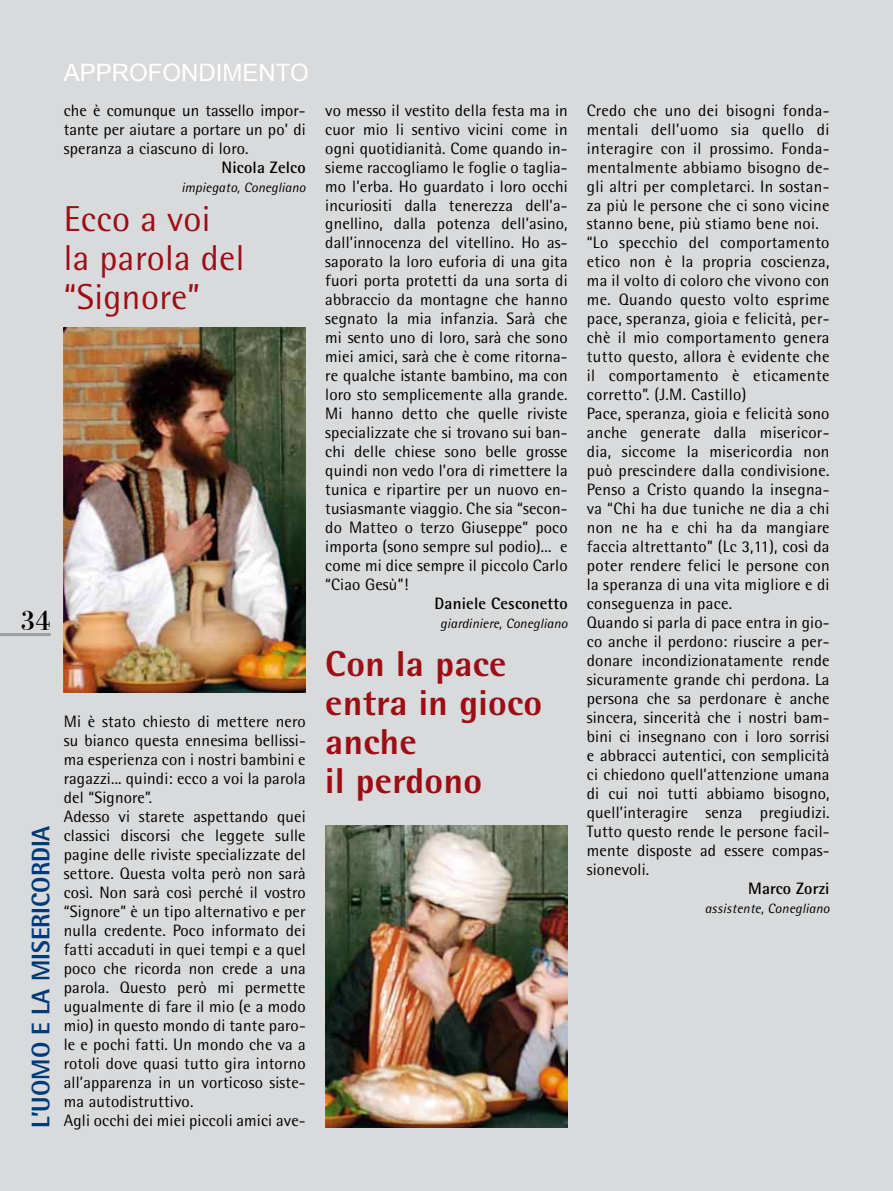
<style>
.page{position:relative;width:893px;height:1191px;background:#d9dadb}
.page>*{position:absolute;margin:0;border:0;box-sizing:border-box;transform-origin:0 0}
.t1{font:800 36px/39px "Rotis Semi Sans Std";letter-spacing:.01em;color:#9d0d16}
.t2{font:36px/39px "Rotis Semi Sans Std";letter-spacing:.01em;color:#9d0d16}
.t3{font:30px "Bodoni BT";color:#000}
.t4{font:800 25.5px "Rotis Semi Sans Std";color:#003b79;scale:.96 1}
.t5{font:24px "Arial";color:#fff}
.t6{font:16.5px/18.9px "Rotis Semi Sans Std";letter-spacing:.01em;color:#000;text-align:justify}
.t7{font:700 16.5px "Rotis Semi Sans Std";letter-spacing:.01em;color:#000}
.t8{font:italic 13.5px "Rotis Semi Sans Std";letter-spacing:.01em;color:#000}
</style>
<div class="page">
<hr style="left:0;top:633px;width:51px;height:3px;background:#9c9e9f">
<img style="left:64px;top:327px;width:242px;height:365px">
<img style="left:325px;top:825px;width:243px;height:302px">
<h3 class="t5" style="left:64px;top:57px;width:246px">APPROFONDIMENTO</h3>
<p class="t6" style="left:64px;top:101px;width:243px">che è comunque un tassello impor&shy;tante per aiutare a portare un po’ di speranza a ciascuno di loro.</p>
<p class="t7" style="left:222px;top:157px;width:86px">Nicola Zelco</p>
<p class="t8" style="left:181px;top:179px;width:126px">impiegato, Conegliano</p>
<h1 class="t2" style="left:64px;top:199px;width:182px">Ecco a voi la parola del “Signore”</h1>
<h2 class="t3" style="left:20px;top:601px;width:32px">34</h2>
<h3 class="t4" style="left:25px;top:1127px;width:316px;rotate:-90deg">L’UOMO E LA MISERICORDIA</h3>
<p class="t6" style="left:64px;top:711px;width:243px;text-align:left">Mi è stato chiesto di mettere nero su bianco questa ennesima bellissi&shy;ma esperienza con i nostri bambini e ragazzi... quindi: ecco a voi la parola del “Signore”.<br>Adesso vi starete aspettando quei classici discorsi che leggete sulle pagine delle riviste specializzate del settore. Questa volta però non sarà così. Non sarà così perché il vostro “Signore” è un tipo alternativo e per nulla credente. Poco informato dei fatti accaduti in quei tempi e a quel poco che ricorda non crede a una parola. Questo però mi permette ugualmente di fare il mio (e a modo mio) in questo mondo di tante paro&shy;le e pochi fatti. Un mondo che va a rotoli dove quasi tutto gira intorno all’apparenza in un vorticoso siste&shy;ma autodistruttivo.<br>Agli occhi dei miei piccoli amici ave-</p>
<p class="t6" style="left:325px;top:100px;width:244px">vo messo il vestito della festa ma in cuor mio li sentivo vicini come in ogni quotidianità. Come quando in&shy;sieme raccogliamo le foglie o taglia&shy;mo l’erba. Ho guardato i loro occhi incuriositi dalla tenerezza dell’a&shy;gnellino, dalla potenza dell’asino, dall’innocenza del vitellino. Ho as&shy;saporato la loro euforia di una gita fuori porta protetti da una sorta di abbraccio da montagne che hanno segnato la mia infanzia. Sarà che mi sento uno di loro, sarà che sono miei amici, sarà che è come ritorna&shy;re qualche istante bambino, ma con loro sto semplicemente alla grande.<br>Mi hanno detto che quelle riviste specializzate che si trovano sui ban&shy;chi delle chiese sono belle grosse quindi non vedo l’ora di rimettere la tunica e ripartire per un nuovo en&shy;tusiasmante viaggio. Che sia “secon&shy;do Matteo o terzo Giuseppe” poco importa (sono sempre sul podio)... e come mi dice sempre il piccolo Carlo “Ciao Gesù”!</p>
<p class="t7" style="left:435px;top:593px;width:135px">Daniele Cesconetto</p>
<p class="t8" style="left:440px;top:615px;width:129px">giardiniere, Conegliano</p>
<h1 class="t1" style="left:325px;top:643px;width:218px">Con la pace entra in gioco anche<br>il perdono</h1>
<p class="t6" style="left:587px;top:100px;width:244px;text-align:left">Credo che uno dei bisogni fonda&shy;mentali dell’uomo sia quello di interagire con il prossimo. Fonda&shy;mentalmente abbiamo bisogno de&shy;gli altri per completarci. In sostan&shy;za più le persone che ci sono vicine stanno bene, più stiamo bene noi. “Lo specchio del comportamento etico non è la propria coscienza, ma il volto di coloro che vivono con me. Quando questo volto esprime pace, speranza, gioia e felicità, per&shy;chè il mio comportamento genera tutto questo, allora è evidente che il comportamento è eticamente corretto”. (J.M. Castillo)<br>Pace, speranza, gioia e felicità sono anche generate dalla misericor&shy;dia, siccome la misericordia non può prescindere dalla condivisione.<br>Penso a Cristo quando la insegna&shy;va “Chi ha due tuniche ne dia a chi non ne ha e chi ha da mangiare faccia altrettanto” (Lc 3,11), così da poter rendere felici le persone con la speranza di una vita migliore e di conseguenza in pace.<br>Quando si parla di pace entra in gio&shy;co anche il perdono: riuscire a per&shy;donare incondizionatamente rende sicuramente grande chi perdona. La persona che sa perdonare è anche sincera, sincerità che i nostri bam&shy;bini ci insegnano con i loro sorrisi e abbracci autentici, con semplicità ci chiedono quell’attenzione umana di cui noi tutti abbiamo bisogno, quell’interagire senza pregiudizi.<br>Tutto questo rende le persone facil&shy;mente disposte ad essere compas&shy;sionevoli.</p>
<p class="t7" style="left:748px;top:878px;width:83px">Marco Zorzi</p>
<p class="t8" style="left:705px;top:900px;width:126px">assistente, Conegliano</p>
</div>
